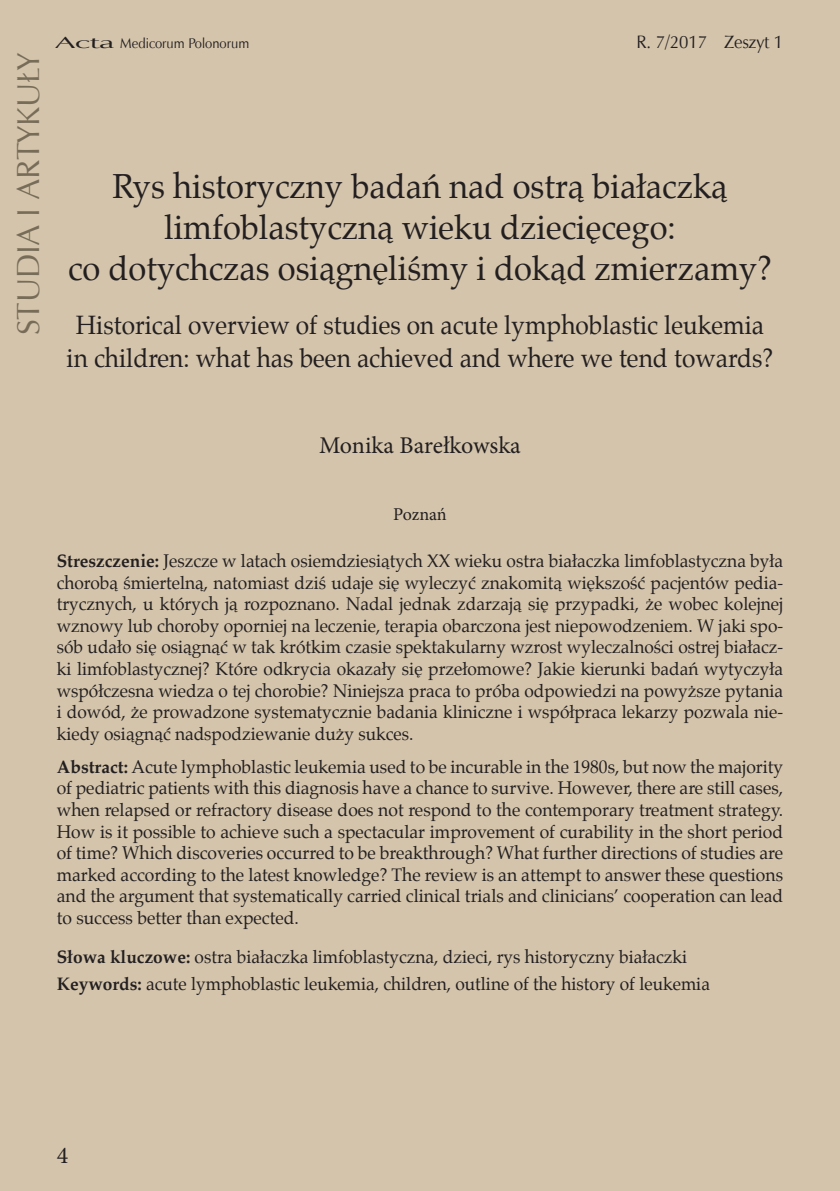
<style>
.page{position:relative;width:840px;height:1191px;background:#fff}
.page>*{position:absolute;margin:0;border:0;box-sizing:border-box;transform-origin:0 0}
.TYTUŁ_MATERIAŁU{font:34px "Palatino";color:#231f20;scale:.96 1}
.t1{font:32px "Zapf Humnst EU";color:#776c58}
.TYTUL-angielski{font:26px "Palatino";color:#231f20;scale:.94 1}
.AUTOR{font:24px "Minion Pro";color:#231f20}
.streszczenie{font:18px/21.6px "Palatino";color:#231f20;text-align:justify;scale:.96 1}
.streszcz-angielski{font:18px/21.6px "Palatino";color:#231f20;text-align:justify}
.Slowa_kluczowe{font:18px "Palatino";color:#231f20;scale:.96 1}
.Keywords{font:18px "Palatino";color:#231f20;scale:.96 1}
.t2{font:18px "Zapf Humnst EU";color:#231f20;scale:.94 1}
.Afiliacja{font:18px "Minion Pro";letter-spacing:-.005em;color:#231f20}
.t3{font:14px "Zapf Humnst EU";color:#231f20;scale:.94 1}
.s1{font-size:16px}
.s2{font-weight:700}
</style>
<div class="page">
<div style="left:0;top:0;width:839px;height:1191px;background:#d3c4ab"></div>
<p class="t1" style="left:8px;top:335px;width:284px;rotate:-90deg">STUDIA I ARTYKUŁY</p>
<p class="t3" style="left:55px;top:35px;width:208px"><span class="s1">Acta</span> Medicorum Polonorum</p>
<p class="t2" style="left:636px;top:31px;width:157px">R. 7/2017 Zeszyt 1</p>
<p class="TYTUŁ_MATERIAŁU" style="left:112px;top:158px;width:642px">Rys historyczny badań nad ostrą białaczką</p>
<p class="TYTUŁ_MATERIAŁU" style="left:164px;top:199px;width:534px">limfoblastyczną wieku dziecięcego:</p>
<p class="TYTUŁ_MATERIAŁU" style="left:68px;top:240px;width:734px">co dotychczas osiągnęliśmy i dokąd zmierzamy?</p>
<p class="TYTUL-angielski" style="left:76px;top:303px;width:733px">Historical overview of studies on acute lymphoblastic leukemia</p>
<p class="TYTUL-angielski" style="left:66px;top:337px;width:753px">in children: what has been achieved and where we tend towards?</p>
<p class="AUTOR" style="left:319px;top:429px;width:203px">Monika Barełkowska</p>
<p class="Afiliacja" style="left:393px;top:502px;width:55px">Poznań</p>
<p class="streszczenie" style="left:57px;top:550px;width:757px"><span class="s2">Streszczenie:</span> Jeszcze w latach osiemdziesiątych XX wieku ostra białaczka limfoblastyczna była chorobą śmiertelną, natomiast dziś udaje się wyleczyć znakomitą większość pacjentów pedia&shy;trycznych, u których ją rozpoznano. Nadal jednak zdarzają się przypadki, że wobec kolejnej wznowy lub choroby oporniej na leczenie, terapia obarczona jest niepowodzeniem. W jaki spo&shy;sób udało się osiągnąć w tak krótkim czasie spektakularny wzrost wyleczalności ostrej białacz&shy;ki limfoblastycznej? Które odkrycia okazały się przełomowe? Jakie kierunki badań wytyczyła współczesna wiedza o tej chorobie? Niniejsza praca to próba odpowiedzi na powyższe pytania i dowód, że prowadzone systematycznie badania kliniczne i współpraca lekarzy pozwala nie&shy;kiedy osiągnąć nadspodziewanie duży sukces.</p>
<p class="streszcz-angielski" style="left:57px;top:755px;width:727px"><span class="s2">Abstract:</span> Acute lymphoblastic leukemia used to be incurable in the 1980s, but now the majority of pediatric patients with this diagnosis have a chance to survive. However, there are still cases, when relapsed or refractory disease does not respond to the contemporary treatment strategy.<br>How is it possible to achieve such a spectacular improvement of curability in the short period of time? Which discoveries occurred to be breakthrough? What further directions of studies are marked according to the latest knowledge? The review is an attempt to answer these questions and the argument that systematically carried clinical trials and clinicians’ cooperation can lead to success better than expected.</p>
<p class="Slowa_kluczowe" style="left:57px;top:941px;width:657px"><span class="s2">Słowa kluczowe:</span> ostra białaczka limfoblastyczna, dzieci, rys historyczny białaczki</p>
<p class="Keywords" style="left:57px;top:968px;width:681px"><span class="s2">Keywords:</span> acute lymphoblastic leukemia, children, outline of the history of leukemia</p>
<h3 class="AUTOR" style="left:57px;top:1139px;width:13px">4</h3>
</div>
